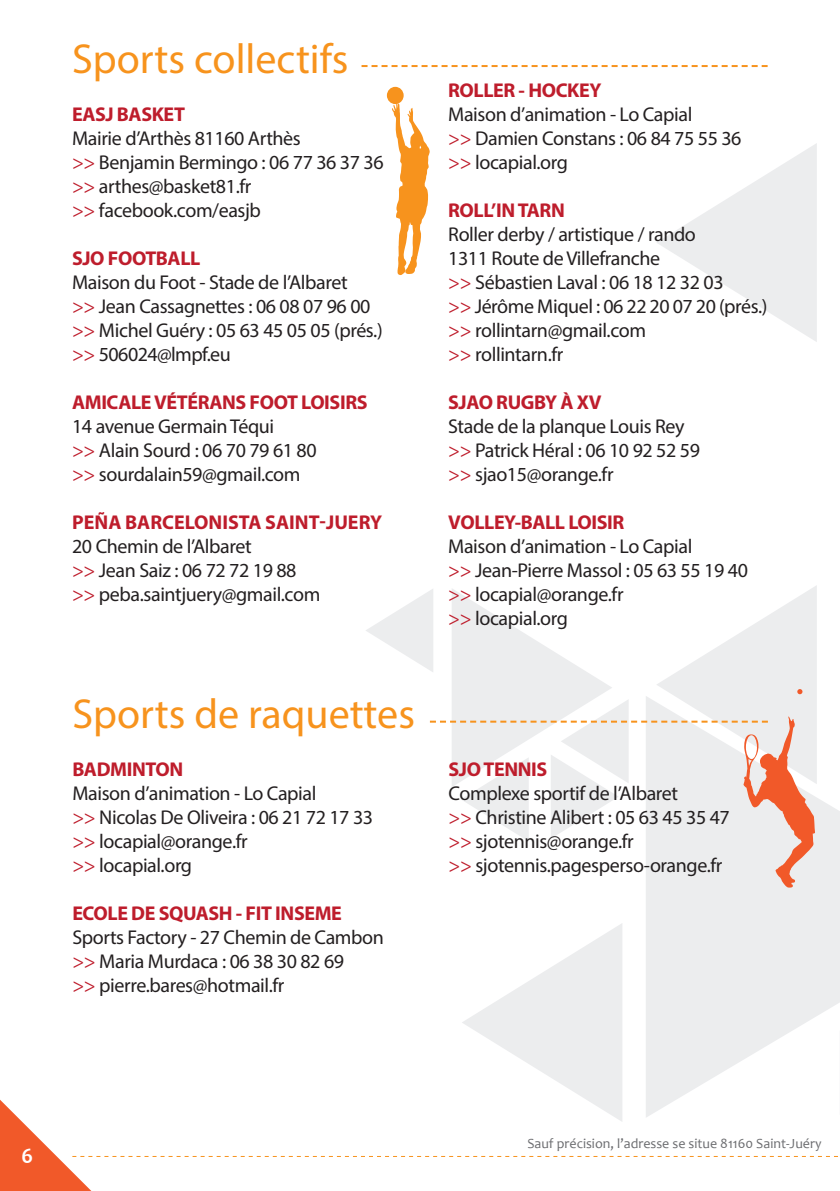
<style>
.page{position:relative;width:840px;height:1191px;background:#fff}
.page>*{position:absolute;margin:0;border:0;box-sizing:border-box;transform-origin:0 0}
.t1{font:42px "Myriad Pro";color:#f7931d}
.t2{font:700 22px "Candara";color:#fff}
.t3{font:20px/24px "Myriad Pro";letter-spacing:-.02em;color:#231f20}
.t4{font:700 20px "Myriad Pro";letter-spacing:-.02em;color:#be1d2c}
.t5{font:700 20px "Myriad Pro";color:#be1d2c}
.t6{font:14px "Candara";color:#6c6d70}
.s1{color:#be1d2c}
</style>
<div class="page">
<svg style="left:657px;top:144px;width:159px;height:197px"></svg>
<svg style="left:646px;top:696px;width:193px;height:227px;fill:#ecedee"></svg>
<svg style="left:0;top:923px;width:840px;height:268px"></svg>
<svg style="left:386px;top:87px;width:43px;height:188px"></svg>
<svg style="left:361px;top:65px;width:406px;height:2px"></svg>
<svg style="left:366px;top:586px;width:450px;height:301px"></svg>
<h1 class="t1" style="left:72px;top:33px;width:277px">Sports collectifs</h1>
<p class="t4" style="left:72px;top:101px;width:114px">EASJ BASKET</p>
<p class="t3" style="left:72px;top:126px;width:313px">Mairie d’Arthès 81160 Arthès<br><span class="s1">&gt;&gt;</span> Benjamin Bermingo : 06 77 36 37 36 <span class="s1">&gt;&gt;</span> arthes@basket81.fr<br><span class="s1">&gt;&gt;</span> facebook.com/easjb</p>
<p class="t4" style="left:72px;top:245px;width:130px">SJO FOOTBALL</p>
<p class="t3" style="left:72px;top:270px;width:312px">Maison du Foot - Stade de l’Albaret<br><span class="s1">&gt;&gt;</span> Jean Cassagnettes : 06 08 07 96 00 <span class="s1">&gt;&gt;</span> Michel Guéry : 05 63 45 05 05 (prés.) <span class="s1">&gt;&gt;</span> 506024@lmpf.eu</p>
<p class="t4" style="left:72px;top:389px;width:297px">AMICALE VÉTÉRANS FOOT LOISIRS</p>
<p class="t3" style="left:72px;top:414px;width:246px">14 avenue Germain Téqui<br><span class="s1">&gt;&gt;</span> Alain Sourd : 06 70 79 61 80 <span class="s1">&gt;&gt;</span> sourdalain59@gmail.com</p>
<p class="t5" style="left:72px;top:509px;width:311px">PEÑA BARCELONISTA SAINT-JUERY</p>
<p class="t3" style="left:72px;top:534px;width:250px">20 Chemin de l’Albaret<br><span class="s1">&gt;&gt;</span> Jean Saiz : 06 72 72 19 88 <span class="s1">&gt;&gt;</span> peba.saintjuery@gmail.com</p>
<h1 class="t1" style="left:72px;top:688px;width:344px">Sports de raquettes</h1>
<p class="t4" style="left:72px;top:756px;width:112px">BADMINTON</p>
<p class="t3" style="left:72px;top:781px;width:302px">Maison d’animation - Lo Capial<br><span class="s1">&gt;&gt;</span> Nicolas De Oliveira : 06 21 72 17 33 <span class="s1">&gt;&gt;</span> locapial@orange.fr<br><span class="s1">&gt;&gt;</span> locapial.org</p>
<p class="t4" style="left:72px;top:900px;width:271px">ECOLE DE SQUASH - FIT INSEME</p>
<p class="t3" style="left:72px;top:925px;width:313px">Sports Factory - 27 Chemin de Cambon <span class="s1">&gt;&gt;</span> Maria Murdaca : 06 38 30 82 69<br><span class="s1">&gt;&gt;</span> pierre.bares@hotmail.fr</p>
<p class="t4" style="left:448px;top:77px;width:155px">ROLLER - HOCKEY</p>
<p class="t3" style="left:448px;top:102px;width:294px">Maison d’animation - Lo Capial<br><span class="s1">&gt;&gt;</span> Damien Constans : 06 84 75 55 36 <span class="s1">&gt;&gt;</span> locapial.org</p>
<p class="t4" style="left:448px;top:197px;width:118px">ROLL’IN TARN</p>
<p class="t3" style="left:448px;top:222px;width:321px">Roller derby / artistique / rando<br>1311 Route de Villefranche<br><span class="s1">&gt;&gt;</span> Sébastien Laval : 06 18 12 32 03<br><span class="s1">&gt;&gt;</span> Jérôme Miquel : 06 22 20 07 20 (prés.) <span class="s1">&gt;&gt;</span> rollintarn@gmail.com<br><span class="s1">&gt;&gt;</span> rollintarn.fr</p>
<p class="t4" style="left:448px;top:389px;width:155px">SJAO RUGBY À XV</p>
<p class="t3" style="left:448px;top:414px;width:253px">Stade de la planque Louis Rey <span class="s1">&gt;&gt;</span> Patrick Héral : 06 10 92 52 59 <span class="s1">&gt;&gt;</span> sjao15@orange.fr</p>
<p class="t4" style="left:448px;top:509px;width:177px">VOLLEY-BALL LOISIR</p>
<p class="t3" style="left:448px;top:534px;width:301px">Maison d’animation - Lo Capial<br><span class="s1">&gt;&gt;</span> Jean-Pierre Massol : 05 63 55 19 40 <span class="s1">&gt;&gt;</span> locapial@orange.fr<br><span class="s1">&gt;&gt;</span> locapial.org</p>
<p class="t4" style="left:448px;top:756px;width:100px">SJO TENNIS</p>
<p class="t3" style="left:448px;top:781px;width:283px">Complexe sportif de l’Albaret<br><span class="s1">&gt;&gt;</span> Christine Alibert : 05 63 45 35 47 <span class="s1">&gt;&gt;</span> sjotennis@orange.fr<br><span class="s1">&gt;&gt;</span> sjotennis.pagesperso-orange.fr</p>
<p class="t2" style="left:22px;top:1141px;width:13px">6</p>
<p class="t6" style="left:527px;top:1134px;width:295px">Sauf précision, l’adresse se situe 81160 Saint-Juéry</p>
</div>
